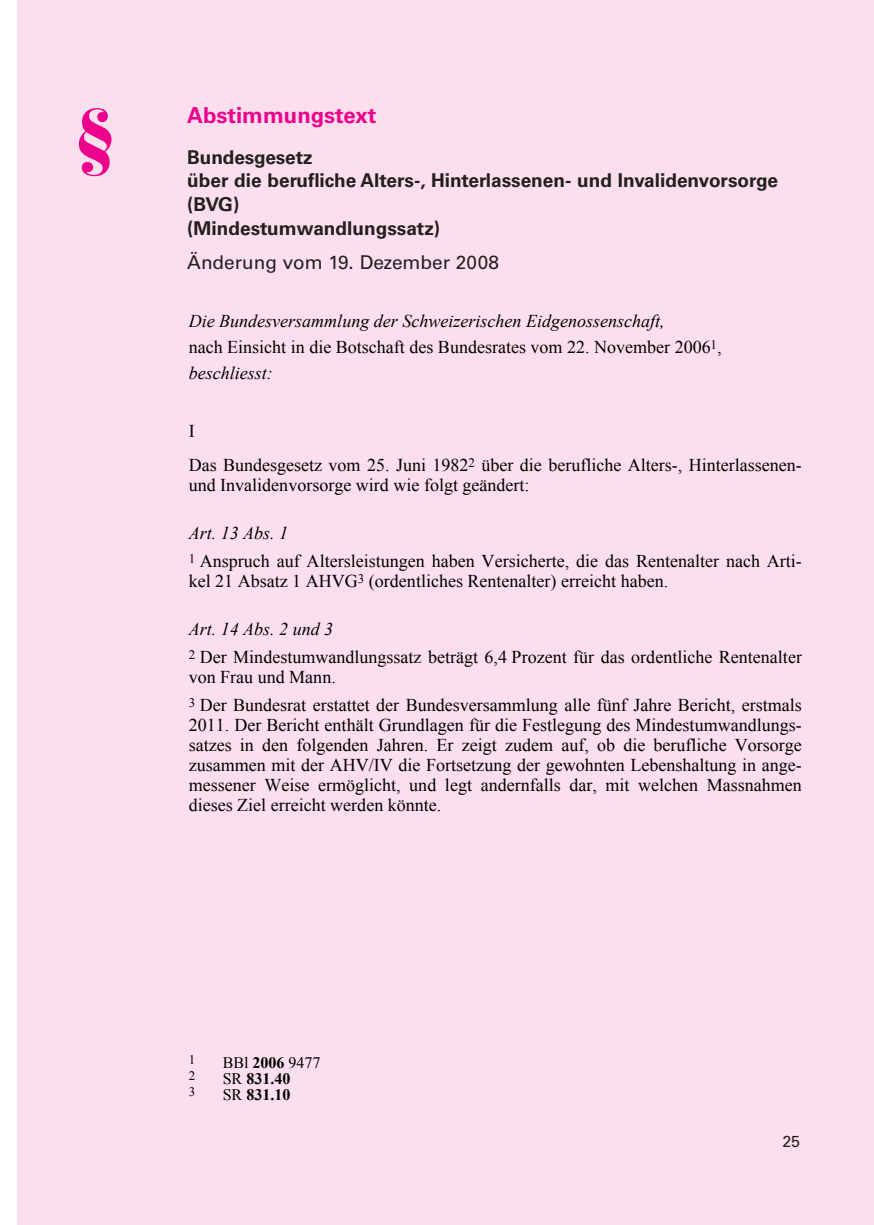
<style>
.page{position:relative;width:874px;height:1225px;background:#fff}
.page>*{position:absolute;margin:0;border:0;box-sizing:border-box;transform-origin:0 0}
.t1{font:900 70px "Bauer Bodoni";color:#ec008c}
.t2{font:700 22px "Univers";color:#ec008c}
.t3{font:700 19px/23.8px "Univers";color:#231f20}
.t4{font:19px "Univers";color:#231f20}
.t5{font:18px/20px "Times New Roman";color:#000}
.t6{font:italic 18px/26px "Times New Roman";color:#000}
.t7{font:700 16px "Times New Roman";color:#000}
.t8{font:16px "Times New Roman";color:#000}
.t9{font:16px "Univers";color:#231f20}
.t10{font:13px "Times New Roman";color:#000}
.s1{font-style:normal}
.s2{font-style:italic}
.s3{font-weight:700}
.s4{font-weight:400}
</style>
<div class="page">
<div style="left:17px;top:0;width:856px;height:1224px;background:#fcdfec"></div>
<h1 class="t1" style="left:74px;top:107px;width:44px">§</h1>
<p class="t2" style="left:187px;top:107px;width:190px">Abstimmungstext</p>
<p class="t3" style="left:187px;top:147px;width:591px">Bundesgesetz<br>über die berufliche Alters-, Hinterlassenen- und Invalidenvorsorge (BVG)<br>(Mindestumwandlungssatz)</p>
<p class="t4" style="left:187px;top:256px;width:313px">Änderung vom 19. Dezember 2008</p>
<p class="t6" style="left:189px;top:307px;width:534px">Die Bundesversammlung der Schweizerischen Eidgenossenschaft,<br><span class="s1">nach Einsicht in die Botschaft des Bundesrates vom 22. November 2006</span><sup>1</sup><span class="s1">, </span>beschliesst:</p>
<p class="t5" style="left:189px;top:414px;width:614px;line-height:34px">I<br>Das Bundesgesetz vom 25. Juni 1982<sup>2</sup> über die berufliche Alters-, Hinterlassenen-</p>
<p class="t5" style="left:189px;top:475px;width:342px">und Invalidenvorsorge wird wie folgt geändert:</p>
<p class="t5" style="left:189px;top:519px;width:614px;line-height:28px"><span class="s2">Art. 13 Abs. 1<br></span><sup>1</sup> Anspruch auf Altersleistungen haben Versicherte, die das Rentenalter nach Arti-</p>
<p class="t5" style="left:189px;top:571px;width:481px">kel 21 Absatz 1 AHVG<sup>3</sup> (ordentliches Rentenalter) erreicht haben.</p>
<p class="t5" style="left:189px;top:615px;width:614px;line-height:28px"><span class="s2">Art. 14 Abs. 2 und 3<br></span><sup>2</sup> Der Mindestumwandlungssatz beträgt 6,4 Prozent für das ordentliche Rentenalter</p>
<p class="t5" style="left:189px;top:663px;width:614px;line-height:28px">von Frau und Mann.<br><sup>3</sup> Der Bundesrat erstattet der Bundesversammlung alle fünf Jahre Bericht, erstmals</p>
<p class="t5" style="left:189px;top:715px;width:614px;text-align:justify">2011. Der Bericht enthält Grundlagen für die Festlegung des Mindestumwandlungs&shy;satzes in den folgenden Jahren. Er zeigt zudem auf, ob die berufliche Vorsorge zusammen mit der AHV/IV die Fortsetzung der gewohnten Lebenshaltung in ange&shy;messener Weise ermöglicht, und legt andernfalls dar, mit welchen Massnahmen dieses Ziel erreicht werden könnte.</p>
<p class="t10" style="left:189px;top:1052px;width:8px">1</p>
<p class="t8" style="left:223px;top:1053px;width:99px">BBl <span class="s3">2006</span> 9477</p>
<p class="t10" style="left:189px;top:1068px;width:8px">2</p>
<p class="t7" style="left:223px;top:1069px;width:69px"><span class="s4">SR</span> 831.40</p>
<p class="t10" style="left:189px;top:1084px;width:8px">3</p>
<p class="t7" style="left:223px;top:1085px;width:69px"><span class="s4">SR</span> 831.10</p>
<p class="t9" style="left:782px;top:1136px;width:19px">25</p>
</div>
